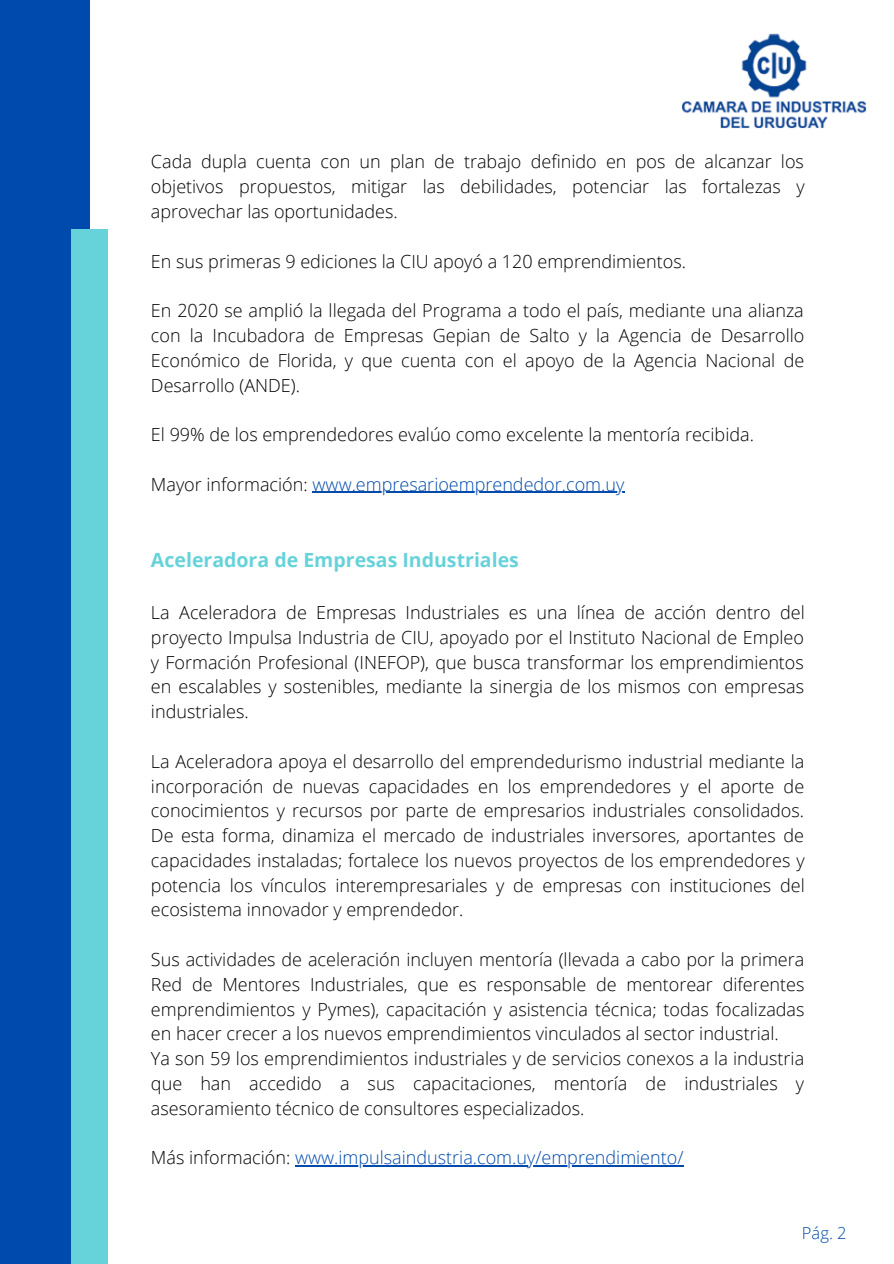
<style>
.page{position:relative;width:894px;height:1264px;background:#fff}
.page>*{position:absolute;margin:0;border:0;box-sizing:border-box;transform-origin:0 0}
.t1{font:700 19.5px "Open Sans";color:#66d2da}
.t2{font:300 18px/24.8px "Open Sans";color:#000;text-align:justify}
.t3{font:300 18px "Open Sans";color:#004aad}
.t4{font:300 16.5px "Open Sans";color:#004aad}
.s1{color:#000}
</style>
<div class="page">
<hr style="left:312px;top:492px;width:312px;height:1px;background:#004aad">
<hr style="left:295px;top:1165px;width:388px;height:1px;background:#004aad">
<div style="left:0;top:0;width:89px;height:1263px;background:#004aad"></div>
<div style="left:72px;top:230px;width:36px;height:1033px;background:#66d2da"></div>
<img style="left:681px;top:33px;width:185px;height:95px">
<p class="t2" style="left:151px;top:149px;width:655px">Cada dupla cuenta con un plan de trabajo definido en pos de alcanzar los objetivos propuestos, mitigar las debilidades, potenciar las fortalezas y aprovechar las oportunidades.</p>
<p class="t2" style="left:151px;top:248px;width:536px">En sus primeras 9 ediciones la CIU apoyó a 120 emprendimientos.</p>
<p class="t2" style="left:151px;top:298px;width:654px">En 2020 se amplió la llegada del Programa a todo el país, mediante una alianza con la Incubadora de Empresas Gepian de Salto y la Agencia de Desarrollo Económico de Florida, y que cuenta con el apoyo de la Agencia Nacional de Desarrollo (ANDE).</p>
<p class="t2" style="left:151px;top:421px;width:604px">El 99% de los emprendedores evalúo como excelente la mentoría recibida.</p>
<p class="t3" style="left:151px;top:471px;width:474px"><span class="s1">Mayor información:</span> www.empresarioemprendedor.com.uy</p>
<p class="t1" style="left:151px;top:546px;width:369px">Aceleradora de Empresas Industriales</p>
<p class="t2" style="left:151px;top:599px;width:655px">La Aceleradora de Empresas Industriales es una línea de acción dentro del proyecto Impulsa Industria de CIU, apoyado por el Instituto Nacional de Empleo y Formación Profesional (INEFOP), que busca transformar los emprendimientos en escalables y sostenibles, mediante la sinergia de los mismos con empresas industriales.</p>
<p class="t2" style="left:151px;top:748px;width:655px">La Aceleradora apoya el desarrollo del emprendedurismo industrial mediante la incorporación de nuevas capacidades en los emprendedores y el aporte de conocimientos y recursos por parte de empresarios industriales consolidados.<br>De esta forma, dinamiza el mercado de industriales inversores, aportantes de capacidades instaladas; fortalece los nuevos proyectos de los emprendedores y potencia los vínculos interempresariales y de empresas con instituciones del ecosistema innovador y emprendedor.</p>
<p class="t2" style="left:151px;top:946px;width:655px">Sus actividades de aceleración incluyen mentoría (llevada a cabo por la primera Red de Mentores Industriales, que es responsable de mentorear diferentes emprendimientos y Pymes), capacitación y asistencia técnica; todas focalizadas en hacer crecer a los nuevos emprendimientos vinculados al sector industrial.</p>
<p class="t2" style="left:151px;top:1045px;width:654px">Ya son 59 los emprendimientos industriales y de servicios conexos a la industria que han accedido a sus capacitaciones, mentoría de industriales y asesoramiento técnico de consultores especializados.</p>
<p class="t3" style="left:151px;top:1144px;width:534px"><span class="s1">Más información:</span> www.impulsaindustria.com.uy/emprendimiento/</p>
<p class="t4" style="left:801px;top:1221px;width:46px">Pág. 2</p>
</div>
